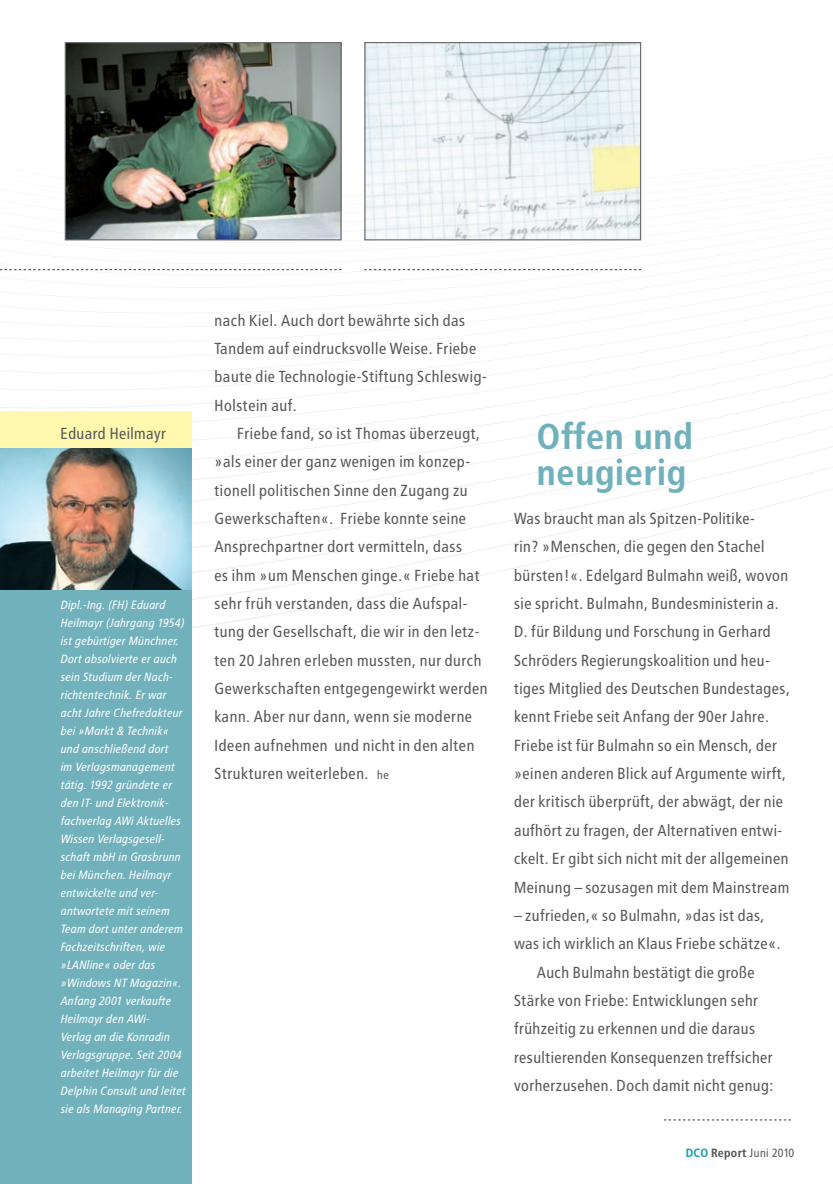
<style>
.page{position:relative;width:833px;height:1184px;background:#fff}
.page>*{position:absolute;margin:0;border:0;box-sizing:border-box;transform-origin:0 0}
.t1{font:700 36px/36px "Transit";color:#71b1bb}
.t2{font:16px/28.4px "Transit";letter-spacing:-.005em;color:#57585a}
.t3{font:italic 12px/18px "Transit";letter-spacing:-.01em;color:#fff}
.t4{font:12px "Transit";letter-spacing:-.02em;color:#57585a}
.s1{font-size:12px}
.s2{font-weight:700;color:#1aa0ac}
.s3{font-weight:700}
</style>
<div class="page">
<svg style="left:0;top:322px;width:832px;height:306px"></svg>
<svg style="left:663px;top:1119px;width:127px;height:1px"></svg>
<svg style="left:0;top:187px;width:642px;height:124px"></svg>
<div style="left:0;top:581px;width:192px;height:603px;background:#71b1bb"></div>
<div style="left:0;top:411px;width:192px;height:37px;background:#fff8ae"></div>
<img style="left:0;top:448px;width:192px;height:142px">
<img style="left:366px;top:44px;width:273px;height:194px">
<div style="left:364px;top:42px;width:277px;height:198px;border:1px solid #6c6d70"></div>
<img style="left:67px;top:44px;width:272px;height:194px">
<div style="left:65px;top:42px;width:276px;height:198px;border:1px solid #6c6d70"></div>
<p class="t2" style="left:61px;top:419px;width:107px">Eduard Heilmayr</p>
<p class="t3" style="left:60px;top:596px;width:127px">Dipl.-Ing. (FH) Eduard<br>Heilmayr (Jahrgang 1954) ist gebürtiger Münchner.<br>Dort absolvierte er auch sein Studium der Nach&shy;richtentechnik. Er war acht Jahre Chefredakteur bei »Markt &amp; Technik« und anschließend dort<br>im Verlagsmanagement tätig. 1992 gründete er den IT- und Elektronik&shy;fachverlag AWi Aktuelles<br>Wissen Verlagsgesell&shy;schaft mbH in Grasbrunn bei München. Heilmayr entwickelte und ver&shy;antwortete mit seinem<br>Team dort unter anderem<br>Fachzeitschriften, wie »LANline« oder das »Windows NT Magazin«.<br>Anfang 2001 verkaufte<br>Heilmayr den AWi-<br>Verlag an die Konradin<br>Verlagsgruppe. Seit 2004 arbeitet Heilmayr für die<br>Delphin Consult und leitet sie als Managing Partner.</p>
<p class="t2" style="left:214px;top:306px;width:274px">nach Kiel. Auch dort bewährte sich das Tandem auf eindrucksvolle Weise. Friebe baute die Technologie-Stiftung Schleswig-Holstein auf.</p>
<p class="t2" style="left:214px;top:419px;width:275px;text-indent:23px">Friebe fand, so ist Thomas überzeugt, »als einer der ganz wenigen im konzep&shy;tionell politischen Sinne den Zugang zu Gewerkschaften«. Friebe konnte seine Ansprechpartner dort vermitteln, dass<br>es ihm »um Menschen ginge.« Friebe hat sehr früh verstanden, dass die Aufspal&shy;tung der Gesellschaft, die wir in den letz&shy;ten 20 Jahren erleben mussten, nur durch Gewerkschaften entgegengewirkt werden kann. Aber nur dann, wenn sie moderne Ideen aufnehmen und nicht in den alten Strukturen weiterleben. <span class="s1">he</span></p>
<h1 class="t1" style="left:536px;top:418px;width:158px">Offen und neugierig</h1>
<p class="t2" style="left:514px;top:504px;width:278px">Was braucht man als Spitzen-Politike-<br>rin? »Menschen, die gegen den Stachel bürsten!«. Edelgard Bulmahn weiß, wovon sie spricht. Bulmahn, Bundesministerin a.<br>D. für Bildung und Forschung in Gerhard Schröders Regierungskoalition und heu&shy;tiges Mitglied des Deutschen Bundestages, kennt Friebe seit Anfang der 90er Jahre.<br>Friebe ist für Bulmahn so ein Mensch, der »einen anderen Blick auf Argumente wirft, der kritisch überprüft, der abwägt, der nie aufhört zu fragen, der Alternativen entwi&shy;ckelt. Er gibt sich nicht mit der allgemeinen Meinung – sozusagen mit dem Mainstream</p>
<p class="t2" style="left:514px;top:901px;width:252px">– zufrieden,« so Bulmahn, »das ist das,</p>
<p class="t2" style="left:514px;top:929px;width:269px">was ich wirklich an Klaus Friebe schätze«.</p>
<p class="t2" style="left:536px;top:958px;width:220px">Auch Bulmahn bestätigt die große</p>
<p class="t2" style="left:514px;top:986px;width:246px">Stärke von Friebe: Entwicklungen sehr</p>
<p class="t2" style="left:514px;top:1014px;width:243px">frühzeitig zu erkennen und die daraus</p>
<p class="t2" style="left:514px;top:1043px;width:261px">resultierenden Konsequenzen treffsicher</p>
<p class="t2" style="left:514px;top:1071px;width:261px">vorherzusehen. Doch damit nicht genug:</p>
<p class="t4" style="left:685px;top:1145px;width:111px"><span class="s2">DCO</span> <span class="s3">Report</span> Juni 2010</p>
</div>
